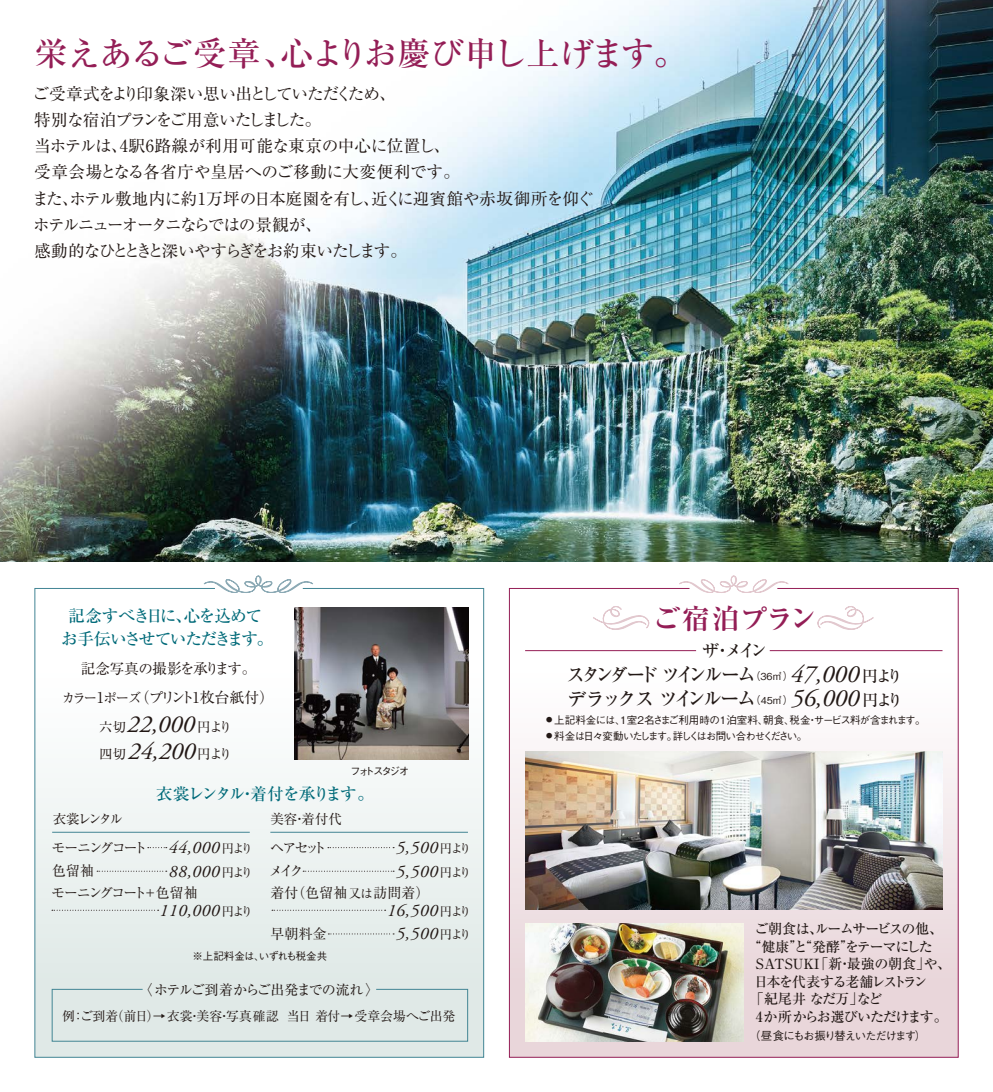
<style>
.page{position:relative;width:993px;height:1092px;background:#fff}
.page>*{position:absolute;margin:0;border:0;box-sizing:border-box;transform-origin:0 0}
.t1{font:500 33.25px "Ryumin Pro";letter-spacing:-.04em;color:#941e56}
.t2{font:700 28px "Ryumin Pro";color:#941e56}
.t3{font:italic 24.85px "Adobe Garamond Pro";color:#221815}
.t4{font:italic 24.5px/26.2px "Adobe Garamond Pro";color:#221815}
.t5{font:500 19.78px "Ryumin Pro";letter-spacing:-.23em;color:#221815;scale:.96 1}
.t6{font:500 19.78px "Ryumin Pro";letter-spacing:-.175em;color:#221815}
.t7{font:italic 17.5px "Adobe Garamond Pro";letter-spacing:.03em;color:#221815}
.t8{font:500 17.5px "Ryumin Pro";color:#221815}
.t9{font:16.62px/26.2px "Ryumin Pro";letter-spacing:-.045em;color:#221815}
.t10{font:500 16.62px/22.8px "Ryumin Pro";letter-spacing:-.09em;color:#006a79;text-align:center}
.t11{font:14.88px "Ryumin Pro";letter-spacing:-.09em;color:#221815}
.t12{font:14.53px "Ryumin Pro";letter-spacing:-.025em;color:#221815}
.t13{font:500 14px "Ryumin Pro";letter-spacing:-.08em;color:#221815}
.t14{font:14px/23.3px "Ryumin Pro";letter-spacing:-.13em;color:#221815}
.t15{font:14px "Ryumin Pro";letter-spacing:-.1em;color:#221815}
.t16{font:14px "Ryumin Pro";letter-spacing:-.065em;color:#221815}
.t17{font:500 14px "Ryumin Pro";color:#221815}
.t18{font:500 14px "Ryumin Pro";letter-spacing:-.1em;color:#221815}
.t19{font:500 14px "Ryumin Pro";letter-spacing:-.105em;color:#221815}
.t20{font:13.47px "Ryumin Pro";letter-spacing:-.07em;color:#221815}
.t21{font:13.12px "Ryumin Pro";color:#221815}
.t22{font:500 11.38px "Gothic BBB Pro";letter-spacing:-.11em;color:#221815}
.t23{font:500 10.5px "Gothic BBB Pro";letter-spacing:-.03em;color:#221815}
.t24{font:500 10.5px "Gothic BBB Pro";letter-spacing:-.125em;color:#221815}
.t25{font:500 10.5px "Gothic BBB Pro";letter-spacing:-.195em;color:#221815}
.s1{font-size:13.47px}
.s2{font-family:"Ryumin Pro";font-style:normal;font-size:13.47px}
.s3{font-family:"Adobe Garamond Pro";font-style:italic;font-size:17.5px}
.s4{font-size:12.25px}
.s5{font-family:"Ryumin Pro";font-style:normal;font-size:12.25px}
.s6{font-family:"Gothic BBB Pro";font-size:10.5px}
.s7{font-family:"Gothic BBB Pro";font-size:9.62px}
.s8{font-family:"Ryumin Pro";font-weight:500;font-style:normal;font-size:15.92px}
</style>
<div class="page">
<img style="left:0;top:0;width:992px;height:561px">
<svg style="left:34px;top:588px;width:450px;height:469px"></svg>
<svg style="left:508px;top:588px;width:450px;height:469px"></svg>
<img style="left:294px;top:608px;width:174px;height:151px">
<svg style="left:204px;top:575px;width:109px;height:18px"></svg>
<svg style="left:679px;top:575px;width:109px;height:18px"></svg>
<hr style="left:525px;top:650px;width:170px;height:1px;background:#941e56">
<hr style="left:769px;top:650px;width:173px;height:1px;background:#941e56">
<svg style="left:814px;top:605px;width:59px;height:26px"></svg>
<svg style="left:593px;top:605px;width:58px;height:26px"></svg>
<div style="left:52px;top:988px;width:416px;height:53px;background:#e0e9e7"></div>
<img style="left:525px;top:923px;width:217px;height:117px">
<hr style="left:52px;top:831px;width:198px;height:1px;background:#428594">
<hr style="left:270px;top:831px;width:198px;height:1px;background:#428594">
<svg style="left:148px;top:847px;width:19px;height:1px"></svg>
<svg style="left:97px;top:870px;width:70px;height:1px"></svg>
<svg style="left:52px;top:909px;width:107px;height:1px"></svg>
<svg style="left:328px;top:847px;width:66px;height:1px"></svg>
<svg style="left:328px;top:933px;width:66px;height:1px"></svg>
<svg style="left:303px;top:870px;width:91px;height:1px"></svg>
<svg style="left:272px;top:909px;width:113px;height:1px"></svg>
<img style="left:525px;top:751px;width:417px;height:158px">
<h1 class="t1" style="left:34px;top:27px;width:654px">栄えあるご受章、心よりお慶び申し上げます。</h1>
<p class="t9" style="left:32px;top:79px;width:562px">ご受章式をより印象深い思い出としていただくため、<br>特別な宿泊プランをご用意いたしました。<br>当ホテルは、4駅6路線が利用可能な東京の中心に位置し、<br>受章会場となる各省庁や皇居へのご移動に大変便利です。<br>また、ホテル敷地内に約1万坪の日本庭園を有し、近くに迎賓館や赤坂御所を仰ぐホテルニューオータニならではの景観が、<br>感動的なひとときと深いやすらぎをお約束いたします。</p>
<p class="t10" style="left:61px;top:603px;width:214px">記念すべき日に、心を込めてお手伝いさせていただきます。</p>
<p class="t12" style="left:81px;top:657px;width:177px">記念写真の撮影を承ります。</p>
<p class="t11" style="left:62px;top:686px;width:214px"><span class="s1">カラー</span>1<span class="s1">ポーズ</span>（プリント1枚台紙付）</p>
<h3 class="t4" style="left:99px;top:712px;width:135px"><span class="s2">六切</span>22,000 <span class="s2">円より四切</span> 24,200<span class="s2">円より</span></h3>
<p class="t25" style="left:350px;top:762px;width:61px">フォトスタジオ</p>
<p class="t10" style="left:156px;top:781px;width:220px">衣裳レンタル・着付を承ります。</p>
<p class="t20" style="left:53px;top:808px;width:72px">衣裳レンタル</p>
<p class="t20" style="left:270px;top:808px;width:73px">美容・着付代</p>
<p class="t14" style="left:52px;top:835px;width:203px">モーニングコート <span class="s3">44,000</span> <span class="s4">円より</span>色留袖</p>
<p class="t7" style="left:169px;top:860px;width:86px">88,000 <span class="s5">円より</span></p>
<p class="t14" style="left:51px;top:879px;width:148px">モーニングコート+色留袖</p>
<p class="t7" style="left:159px;top:899px;width:95px">110,000 <span class="s5">円より</span></p>
<p class="t15" style="left:270px;top:836px;width:58px">ヘアセット</p>
<p class="t7" style="left:396px;top:837px;width:77px">5,500 <span class="s5">円より</span></p>
<p class="t15" style="left:269px;top:860px;width:36px">メイク</p>
<p class="t7" style="left:396px;top:860px;width:77px">5,500 <span class="s5">円より</span></p>
<p class="t15" style="left:270px;top:881px;width:160px">着付（色留袖<span class="s4">又は</span>訪問着）</p>
<p class="t7" style="left:387px;top:899px;width:86px">16,500 <span class="s5">円より</span></p>
<p class="t15" style="left:270px;top:922px;width:57px">早朝料金</p>
<p class="t7" style="left:396px;top:922px;width:77px">5,500 <span class="s5">円より</span></p>
<p class="t23" style="left:192px;top:947px;width:136px">※上記料金は、いずれも税金共</p>
<p class="t16" style="left:139px;top:978px;width:242px">〈ホテルご到着からご出発までの流れ〉</p>
<p class="t21" style="left:62px;top:1005px;width:395px">例：ご到着（前日）→衣裳・美容・写真確認 当日 着付→受章会場へご出発</p>
<h2 class="t2" style="left:652px;top:596px;width:166px">ご宿泊プラン</h2>
<p class="t8" style="left:701px;top:636px;width:67px">ザ・メイン</p>
<p class="t5" style="left:566px;top:658px;width:237px">スタンダード ツインルーム<span class="s6">（</span><span class="s7">36㎡</span><span class="s6">）</span></p>
<h3 class="t3" style="left:790px;top:659px;width:113px">47,000 <span class="s8">円より</span></h3>
<p class="t6" style="left:567px;top:682px;width:228px">デラックスツインルーム<span class="s6">（</span><span class="s7">45㎡</span><span class="s6">）</span></p>
<h3 class="t3" style="left:790px;top:682px;width:113px">56,000 <span class="s8">円より</span></h3>
<p class="t23" style="left:546px;top:711px;width:381px"><sup>●</sup> 上記料金には、1室2名さまご利用時の1泊室料、朝食、税金・サービス料が含まれます。</p>
<p class="t24" style="left:546px;top:727px;width:262px"><sup>●</sup> 料金は日々変動いたします。詳しくはお問い合わせください。</p>
<p class="t13" style="left:754px;top:917px;width:190px">ご朝食は、ルームサービスの他、</p>
<p class="t18" style="left:747px;top:935px;width:187px">“健康”と“発酵”をテーマにした</p>
<p class="t17" style="left:755px;top:952px;width:197px">SATSUKI「新・最強の朝食」や、</p>
<p class="t19" style="left:754px;top:970px;width:174px">日本を代表する老舗レストラン</p>
<p class="t13" style="left:749px;top:987px;width:133px">「紀尾井 なだ万」など</p>
<p class="t13" style="left:755px;top:1005px;width:193px">4か所からお選びいただけます。</p>
<p class="t22" style="left:748px;top:1026px;width:178px">（昼食にもお振り替えいただけます）</p>
</div>
